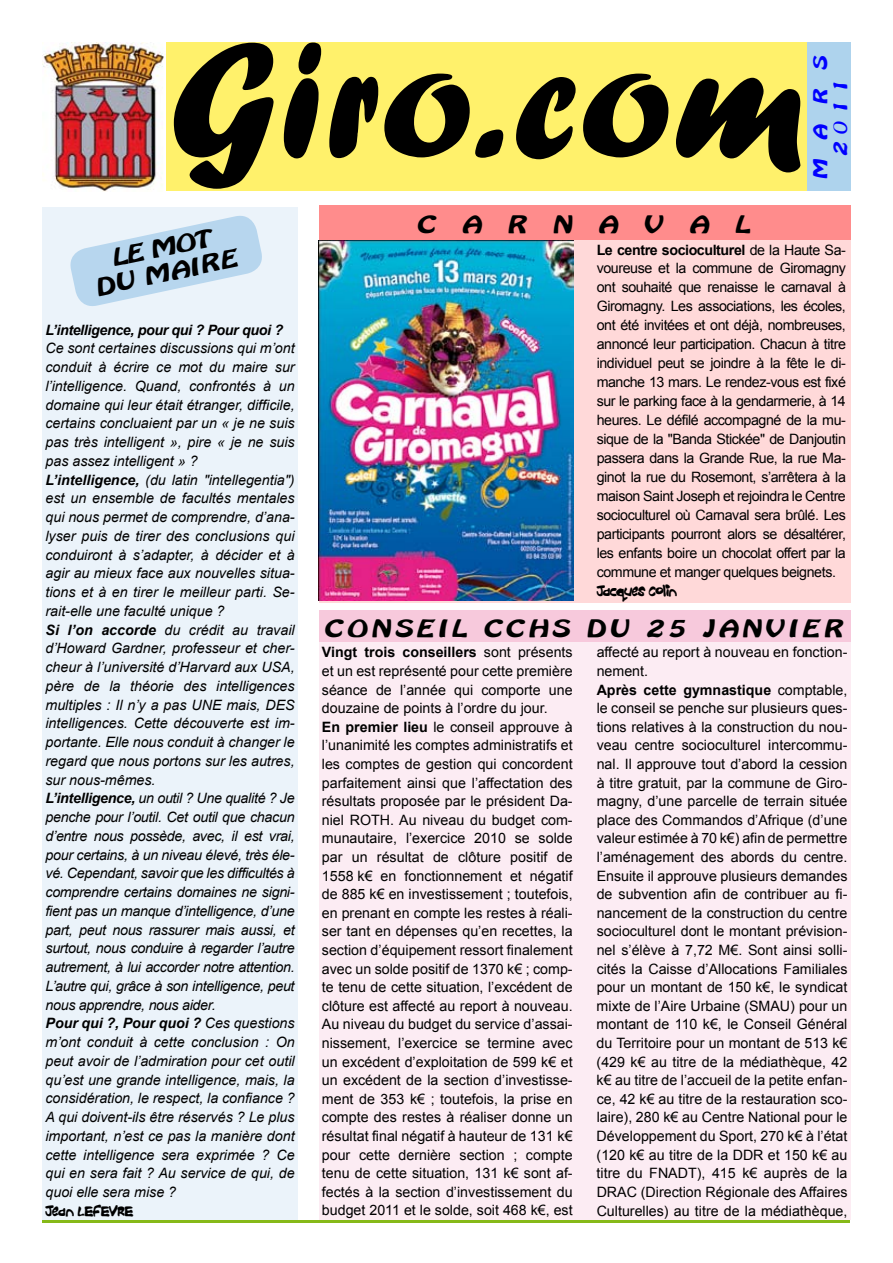
<style>
.page{position:relative;width:893px;height:1263px;background:#fff}
.page>*{position:absolute;margin:0;border:0;box-sizing:border-box;transform-origin:0 0}
.t1{font:171px "Forte";letter-spacing:.005em;color:#000}
.t2{font:21px "BATAVIA";letter-spacing:.24em;color:#000100}
.t3{font:21px/25.2px "BATAVIA";color:#000;text-align:center}
.t4{font:16.5px/19.8px "BATAVIA";color:#00f;text-align:center}
.t5{font:14.25px/18.6px "Arial";color:#000}
.t6{font:italic 14.25px/18.8px "Arial";color:#000}
.t7{font:italic 700 14.25px "Arial";letter-spacing:-.025em;color:#000}
.t8{font:14.25px "Croobie";color:#000}
.t9{font:14.25px "Croobie";letter-spacing:.02em;color:#000}
.s1{font-weight:700}
</style>
<div class="page">
<div style="left:166px;top:43px;width:641px;height:148px;background:#fff16b"></div>
<div style="left:43px;top:207px;width:255px;height:1014px;background:#ebf3fa"></div>
<svg style="left:70px;top:216px;width:192px;height:90px"></svg>
<div style="left:807px;top:43px;width:43px;height:148px;background:#aed3ed"></div>
<div style="left:319px;top:238px;width:531px;height:365px;background:#ffd9d9"></div>
<img style="left:43px;top:43px;width:121px;height:148px">
<hr style="left:43px;top:1220px;width:807px;height:3px;background:#86b918">
<div style="left:319px;top:611px;width:531px;height:34px;background:#f7c9dc"></div>
<div style="left:319px;top:642px;width:531px;height:578px;background:#fcecf3"></div>
<div style="left:319px;top:206px;width:531px;height:34px;background:#ff8c8c"></div>
<img style="left:319px;top:240px;width:255px;height:361px">
<h1 class="t1" style="left:169px;top:1px;width:637px">Giro.com</h1>
<p class="t4" style="left:810px;top:178px;width:125px;rotate:-90deg">MARS<br>2011</p>
<h2 class="t3" style="left:90px;top:249px;width:145px;rotate:-12deg">Le MOT<br>du maire</h2>
<p class="t7" style="left:45px;top:320px;width:239px">L’intelligence, pour qui ? Pour quoi ?</p>
<p class="t6" style="left:45px;top:339px;width:251px">Ce sont certaines discussions qui m’ont conduit à écrire ce mot du maire sur l’intelligence. Quand, confrontés à un domaine qui leur était étranger, difficile, certains concluaient par un « je ne suis pas très intelligent », pire « je ne suis pas assez intelligent » ?<br><span class="s1">L’intelligence,</span> (du latin "intellegentia") est un ensemble de facultés mentales qui nous permet de comprendre, d’ana&shy;lyser puis de tirer des conclusions qui conduiront à s’adapter, à décider et à agir au mieux face aux nouvelles situa&shy;tions et à en tirer le meilleur parti. Se&shy;rait-elle une faculté unique ?<br><span class="s1">Si l’on accorde</span> du crédit au travail d’Howard Gardner, professeur et cher&shy;cheur à l’université d’Harvard aux USA, père de la théorie des intelligences multiples : Il n’y a pas UNE mais, DES intelligences. Cette découverte est im&shy;portante. Elle nous conduit à changer le regard que nous portons sur les autres, sur nous-mêmes.<br><span class="s1">L’intelligence,</span> un outil ? Une qualité ? Je penche pour l’outil. Cet outil que chacun d’entre nous possède, avec, il est vrai, pour certains, à un niveau élevé, très éle&shy;vé. Cependant, savoir que les difficultés à comprendre certains domaines ne signi&shy;fient pas un manque d’intelligence, d’une part, peut nous rassurer mais aussi, et surtout, nous conduire à regarder l’autre autrement, à lui accorder notre attention.<br>L’autre qui, grâce à son intelligence, peut nous apprendre, nous aider.<br><span class="s1">Pour qui ?, Pour quoi ?</span> Ces questions m’ont conduit à cette conclusion : On peut avoir de l’admiration pour cet outil qu’est une grande intelligence, mais, la considération, le respect, la confiance ?<br>A qui doivent-ils être réservés ? Le plus important, n’est ce pas la manière dont cette intelligence sera exprimée ? Ce qui en sera fait ? Au service de qui, de quoi elle sera mise ?</p>
<p class="t9" style="left:45px;top:1202px;width:89px">Jean LEFEVRE</p>
<h2 class="t3" style="left:419px;top:210px;width:19px">C</h2>
<h2 class="t3" style="left:463px;top:210px;width:34px">AR</h2>
<h2 class="t3" style="left:554px;top:210px;width:20px">N</h2>
<h2 class="t3" style="left:600px;top:210px;width:21px">A</h2>
<h2 class="t3" style="left:646px;top:210px;width:20px">V</h2>
<h2 class="t3" style="left:691px;top:210px;width:21px">A</h2>
<h2 class="t3" style="left:737px;top:210px;width:15px">L</h2>
<p class="t5" style="left:597px;top:240px;width:251px;text-align:justify"><span class="s1">Le centre socioculturel</span> de la Haute Sa&shy;voureuse et la commune de Giromagny ont souhaité que renaisse le carnaval à Giromagny. Les associations, les écoles, ont été invitées et ont déjà, nombreuses, annoncé leur participation. Chacun à titre individuel peut se joindre à la fête le di&shy;manche 13 mars. Le rendez-vous est fixé sur le parking face à la gendarmerie, à 14 heures. Le défilé accompagné de la mu&shy;sique de la "Banda Stickée" de Danjoutin passera dans la Grande Rue, la rue Ma&shy;ginot la rue du Rosemont, s’arrêtera à la maison Saint Joseph et rejoindra le Centre socioculturel où Carnaval sera brûlé. Les participants pourront alors se désaltérer, les enfants boire un chocolat offert par la commune et manger quelques beignets.</p>
<p class="t8" style="left:597px;top:583px;width:81px">Jacques Colin</p>
<h2 class="t2" style="left:326px;top:612px;width:284px">CONSEI L CCHS DU</h2>
<h2 class="t2" style="left:648px;top:612px;width:162px">25 JANVIER</h2>
<p class="t5" style="left:322px;top:643px;width:252px"><span class="s1">Vingt trois conseillers</span> sont présents et un est représenté pour cette première séance de l’année qui comporte une douzaine de points à l’ordre du jour.<br><span class="s1">En premier lieu</span> le conseil approuve à l’unanimité les comptes administratifs et les comptes de gestion qui concordent parfaitement ainsi que l’affectation des résultats proposée par le président Da&shy;niel ROTH. Au niveau du budget com&shy;munautaire, l’exercice 2010 se solde par un résultat de clôture positif de 1558 k€ en fonctionnement et négatif de 885 k€ en investissement ; toutefois, en prenant en compte les restes à réali&shy;ser tant en dépenses qu’en recettes, la section d’équipement ressort finalement avec un solde positif de 1370 k€ ; comp&shy;te tenu de cette situation, l’excédent de clôture est affecté au report à nouveau.<br>Au niveau du budget du service d’assai&shy;nissement, l’exercice se termine avec un excédent d’exploitation de 599 k€ et un excédent de la section d’investisse&shy;ment de 353 k€ ; toutefois, la prise en compte des restes à réaliser donne un résultat final négatif à hauteur de 131 k€ pour cette dernière section ; compte tenu de cette situation, 131 k€ sont af&shy;fectés à la section d’investissement du budget 2011 et le solde, soit 468 k€, est</p>
<p class="t5" style="left:597px;top:643px;width:252px">affecté au report à nouveau en fonction&shy;nement.<br><span class="s1">Après cette gymnastique</span> comptable, le conseil se penche sur plusieurs ques&shy;tions relatives à la construction du nou&shy;veau centre socioculturel intercommu&shy;nal. Il approuve tout d’abord la cession à titre gratuit, par la commune de Giro&shy;magny, d’une parcelle de terrain située place des Commandos d’Afrique (d’une valeur estimée à 70 k€) afin de permettre l’aménagement des abords du centre.<br>Ensuite il approuve plusieurs demandes de subvention afin de contribuer au fi&shy;nancement de la construction du centre socioculturel dont le montant prévision&shy;nel s’élève à 7,72 M€. Sont ainsi solli&shy;cités la Caisse d’Allocations Familiales pour un montant de 150 k€, le syndicat mixte de l’Aire Urbaine (SMAU) pour un montant de 110 k€, le Conseil Général du Territoire pour un montant de 513 k€ (429 k€ au titre de la médiathèque, 42 k€ au titre de l’accueil de la petite enfan&shy;ce, 42 k€ au titre de la restauration sco&shy;laire), 280 k€ au Centre National pour le Développement du Sport, 270 k€ à l’état (120 k€ au titre de la DDR et 150 k€ au titre du FNADT), 415 k€ auprès de la DRAC (Direction Régionale des Affaires Culturelles) au titre de la médiathèque,</p>
</div>
